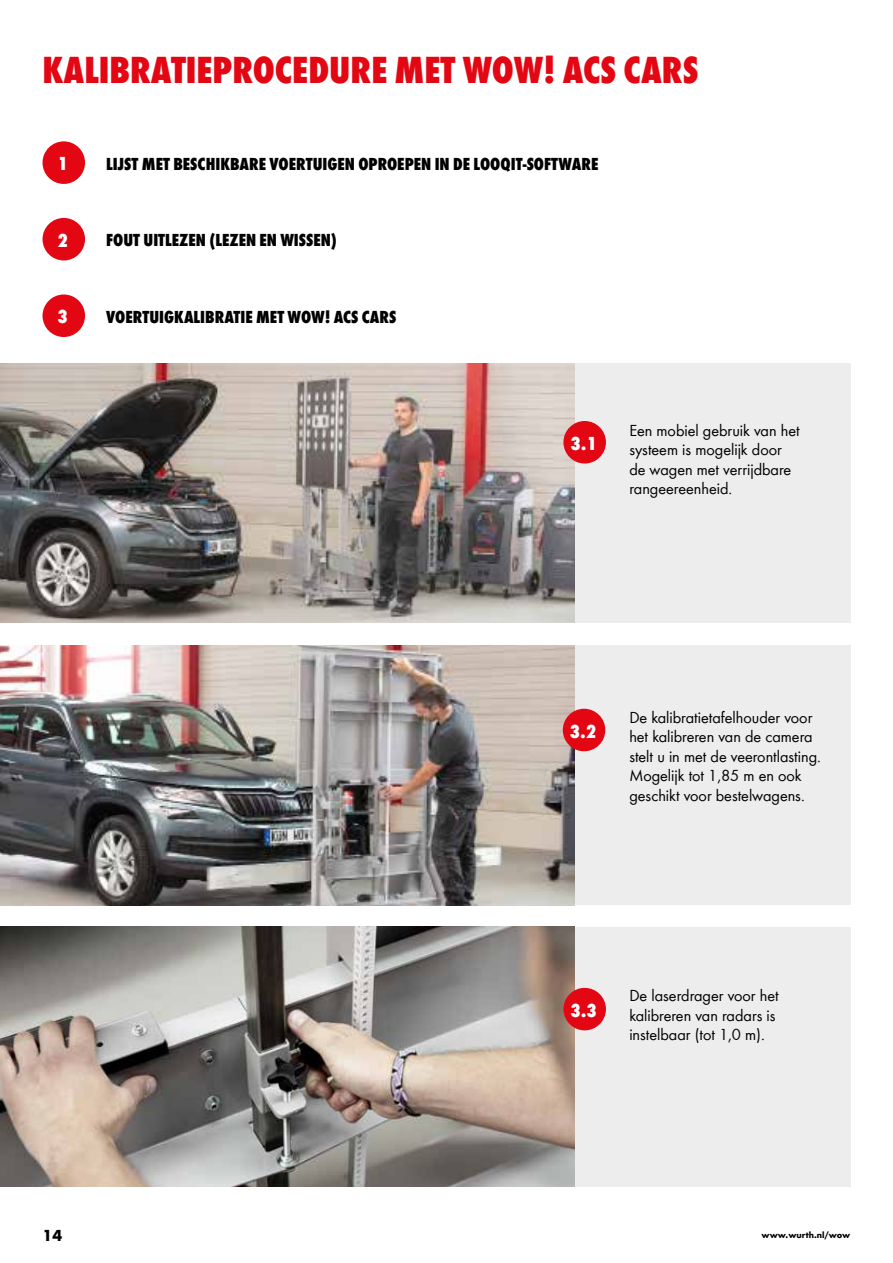
<style>
.page{position:relative;width:893px;height:1263px;background:#fff}
.page>*{position:absolute;margin:0;border:0;box-sizing:border-box;transform-origin:0 0}
.t1{font:800 condensed 39px "Wuerth";color:#e30613}
.t2{font:19.5px "Wuerth Extra Bold Cond Caps";color:#fff}
.t3{font:800 condensed 18px "Wuerth";color:#000}
.t4{font:16.5px/19.5px "Wuerth";color:#000}
.t5{font:700 16.5px "Wuerth";color:#000}
.t6{font:700 9px "Wuerth";color:#000}
</style>
<div class="page">
<div style="left:574px;top:927px;width:276px;height:259px;background:#ededed"></div>
<div style="left:574px;top:646px;width:276px;height:259px;background:#ededed"></div>
<div style="left:574px;top:364px;width:276px;height:259px;background:#ededed"></div>
<img style="left:0;top:364px;width:574px;height:259px">
<div style="left:43px;top:141px;width:42px;height:43px;background:#e30613;border-radius:50%"></div>
<div style="left:43px;top:218px;width:42px;height:42px;background:#e30613;border-radius:50%"></div>
<div style="left:43px;top:294px;width:42px;height:43px;background:#e30613;border-radius:50%"></div>
<img style="left:0;top:927px;width:574px;height:259px">
<img style="left:0;top:646px;width:574px;height:259px">
<div style="left:563px;top:421px;width:43px;height:42px;background:#e30613;border-radius:50%"></div>
<div style="left:563px;top:709px;width:42px;height:42px;background:#e30613;border-radius:50%"></div>
<div style="left:563px;top:988px;width:43px;height:42px;background:#e30613;border-radius:50%"></div>
<h1 class="t1" style="left:43px;top:42px;width:657px">KALIBRATIEPROCEDURE MET WOW! ACS CARS</h1>
<p class="t2" style="left:58px;top:150px;width:12px">1</p>
<p class="t3" style="left:106px;top:151px;width:494px">LIJST MET BESCHIKBARE VOERTUIGEN OPROEPEN IN DE LOOQIT-SOFTWARE</p>
<p class="t2" style="left:58px;top:227px;width:12px">2</p>
<p class="t3" style="left:106px;top:228px;width:232px">FOUT UITLEZEN (LEZEN EN WISSEN)</p>
<p class="t2" style="left:58px;top:303px;width:12px">3</p>
<p class="t3" style="left:106px;top:304px;width:292px">VOERTUIGKALIBRATIE MET WOW! ACS CARS</p>
<p class="t2" style="left:570px;top:430px;width:28px">3.1</p>
<p class="t4" style="left:629px;top:420px;width:172px">Een mobiel gebruik van het systeem is mogelijk door de wagen met verrijdbare rangeereenheid.</p>
<p class="t2" style="left:570px;top:717px;width:28px">3.2</p>
<p class="t4" style="left:629px;top:707px;width:193px">De kalibratietafelhouder voor het kalibreren van de camera stelt u in met de veerontlasting.<br>Mogelijk tot 1,85 m en ook geschikt voor bestelwagens.</p>
<p class="t2" style="left:570px;top:996px;width:28px">3.3</p>
<p class="t4" style="left:629px;top:985px;width:151px">De laserdrager voor het kalibreren van radars is instelbaar (tot 1,0 m).</p>
<p class="t5" style="left:43px;top:1223px;width:21px">14</p>
<p class="t6" style="left:761px;top:1228px;width:90px">www.wurth.nl/wow</p>
</div>
